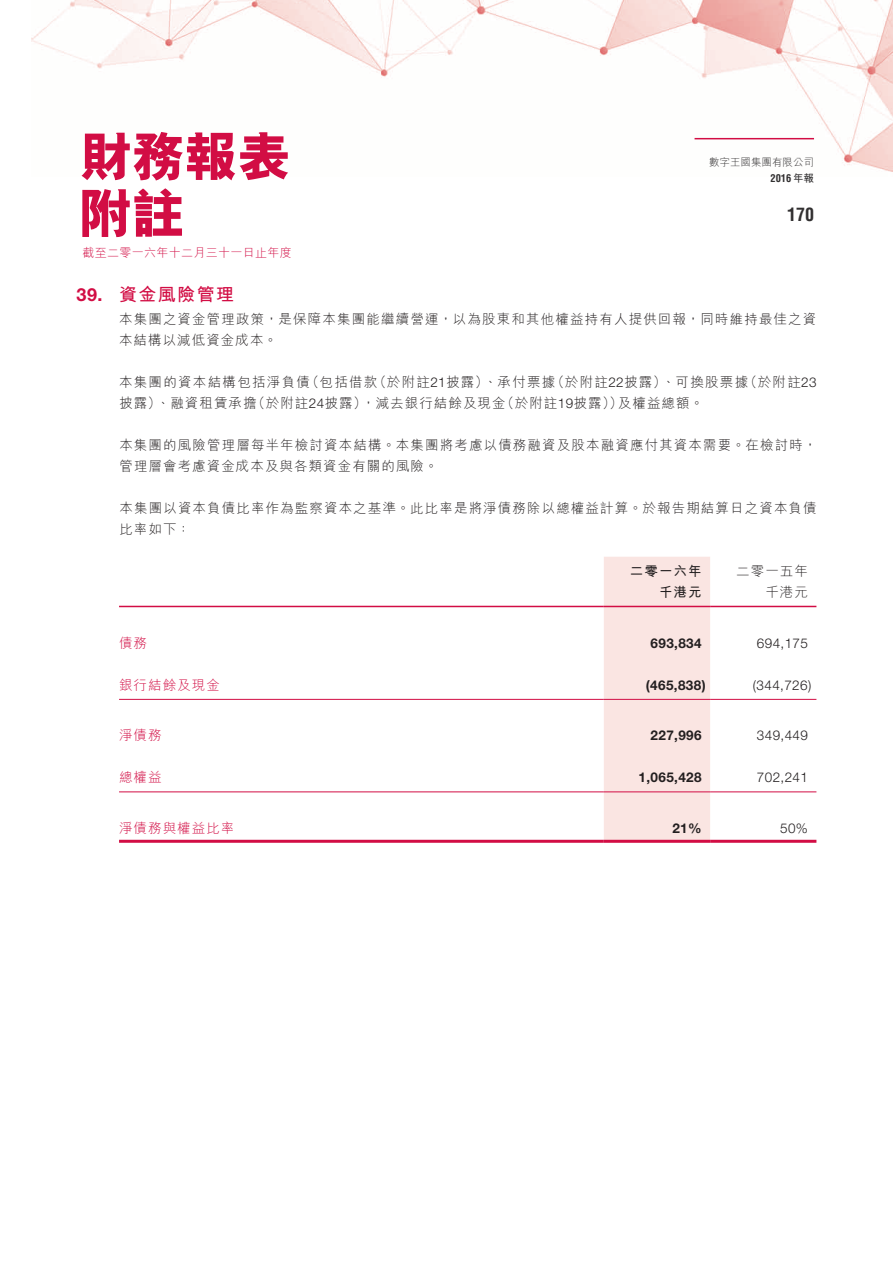
<style>
.page{position:relative;width:893px;height:1263px;background:#fff}
.page>*{position:absolute;margin:0;border:0;box-sizing:border-box;transform-origin:0 0}
.t1{font:800 54px/57px "M Hei HK";letter-spacing:-.025em;color:#d20d44}
.t2{font:700 18px "M Hei HK";letter-spacing:.08em;color:#d20d44}
.t3{font:700 condensed 18px "Helvetica LT Std";color:#312f30}
.t4{font:700 18px "Helvetica Neue LT Std";color:#d20d44}
.t5{font:300 13.5px/21px "M Hei HK";letter-spacing:.085em;color:#231f20}
.t6{font:700 13.5px "Helvetica Neue LT Std";letter-spacing:.03em;color:#231f20}
.t7{font:300 13.5px "Helvetica Neue LT Std";letter-spacing:.03em;color:#231f20}
.t8{font:300 13.5px "M Hei HK";letter-spacing:.08em;color:#d20d44}
.t9{font:700 13.5px "M Hei HK";letter-spacing:.08em;color:#231f20}
.t10{font:300 12px "M Hei HK";letter-spacing:.03em;color:#d20d44}
.t11{font:300 10.5px "M Hei HK";color:#312f30}
.t12{font:700 condensed 10.5px "Helvetica LT Std";color:#312f30}
.s1{font-family:"M Hei HK";font-stretch:normal}
.s2{font-family:"Helvetica Neue LT Std"}
</style>
<div class="page">
<img style="left:31px;top:0;width:862px;height:172px">
<hr style="left:694px;top:138px;width:120px;height:1px;background:#d20d44">
<div style="left:604px;top:557px;width:106px;height:283px;background:#fae5e2"></div>
<hr style="left:119px;top:606px;width:485px;height:1px;background:#d20d44">
<hr style="left:604px;top:606px;width:106px;height:1px;background:#d20d44">
<hr style="left:710px;top:606px;width:106px;height:1px;background:#d20d44">
<hr style="left:119px;top:699px;width:485px;height:1px;background:#d20d44">
<hr style="left:604px;top:699px;width:106px;height:1px;background:#d20d44">
<hr style="left:710px;top:699px;width:106px;height:1px;background:#d20d44">
<hr style="left:119px;top:791px;width:485px;height:1px;background:#d20d44">
<hr style="left:604px;top:791px;width:106px;height:1px;background:#d20d44">
<hr style="left:710px;top:791px;width:106px;height:1px;background:#d20d44">
<hr style="left:119px;top:840px;width:485px;height:3px;background:#d20d44">
<hr style="left:604px;top:840px;width:106px;height:3px;background:#d20d44">
<hr style="left:710px;top:840px;width:106px;height:3px;background:#d20d44">
<h1 class="t1" style="left:79px;top:129px;width:213px">財務報表附註</h1>
<p class="t10" style="left:82px;top:244px;width:211px">截至二零一六年十二月三十一日止年度</p>
<h2 class="t2" style="left:119px;top:281px;width:117px">資金風險管理</h2>
<h2 class="t4" style="left:77px;top:283px;width:28px">39.</h2>
<p class="t11" style="left:709px;top:155px;width:106px">數字王國集團有限公司</p>
<p class="t12" style="left:770px;top:171px;width:45px">2016<span class="s1">年報</span></p>
<h2 class="t3" style="left:787px;top:203px;width:28px">170</h2>
<p class="t5" style="left:119px;top:308px;width:699px">本集團之資金管理政策，是保障本集團能繼續營運，以為股東和其他權益持有人提供回報，同時維持最佳之資本結構以減低資金成本。</p>
<p class="t5" style="left:744px;top:371px;width:74px">（於附註<span class="s2">23</span></p>
<p class="t5" style="left:306px;top:371px;width:73px">（包括借款</p>
<p class="t5" style="left:373px;top:371px;width:184px">（於附註<span class="s2">21</span>披露）、承付票據</p>
<p class="t5" style="left:551px;top:371px;width:199px">（於附註<span class="s2">22</span>披露）、可換股票據</p>
<p class="t5" style="left:119px;top:371px;width:192px">本集團的資本結構包括淨負債</p>
<p class="t5" style="left:119px;top:392px;width:139px">披露）、融資租賃承擔</p>
<p class="t5" style="left:119px;top:434px;width:699px">本集團的風險管理層每半年檢討資本結構。本集團將考慮以債務融資及股本融資應付其資本需要。在檢討時，管理層會考慮資金成本及與各類資金有關的風險。</p>
<p class="t5" style="left:119px;top:497px;width:699px">本集團以資本負債比率作為監察資本之基準。此比率是將淨債務除以總權益計算。於報告期結算日之資本負債比率如下：</p>
<p class="t5" style="left:736px;top:560px;width:73px">二零一五年</p>
<p class="t5" style="left:252px;top:392px;width:116px">（於附註<span class="s2">24</span>披露）</p>
<p class="t5" style="left:501px;top:392px;width:123px">（於附註<span class="s2">19</span>披露））</p>
<p class="t5" style="left:362px;top:392px;width:145px">，減去銀行結餘及現金</p>
<p class="t5" style="left:618px;top:392px;width:87px">及權益總額。</p>
<p class="t9" style="left:630px;top:561px;width:73px">二零一六年</p>
<p class="t9" style="left:659px;top:582px;width:44px">千港元</p>
<p class="t5" style="left:765px;top:581px;width:44px">千港元</p>
<p class="t8" style="left:119px;top:633px;width:30px">債務</p>
<p class="t6" style="left:651px;top:634px;width:53px">693,834</p>
<p class="t7" style="left:757px;top:634px;width:53px">694,175</p>
<p class="t8" style="left:119px;top:675px;width:102px">銀行結餘及現金</p>
<p class="t6" style="left:646px;top:676px;width:61px">)465,838(</p>
<p class="t7" style="left:753px;top:676px;width:60px">)344,726(</p>
<p class="t8" style="left:119px;top:726px;width:44px">淨債務</p>
<p class="t6" style="left:651px;top:727px;width:53px">227,996</p>
<p class="t7" style="left:757px;top:727px;width:53px">349,449</p>
<p class="t8" style="left:119px;top:768px;width:44px">總權益</p>
<p class="t6" style="left:639px;top:769px;width:65px">1,065,428</p>
<p class="t7" style="left:757px;top:769px;width:53px">702,241</p>
<p class="t8" style="left:119px;top:818px;width:117px">淨債務與權益比率</p>
<p class="t6" style="left:672px;top:819px;width:31px">21%</p>
<p class="t7" style="left:780px;top:819px;width:29px">50%</p>
</div>
